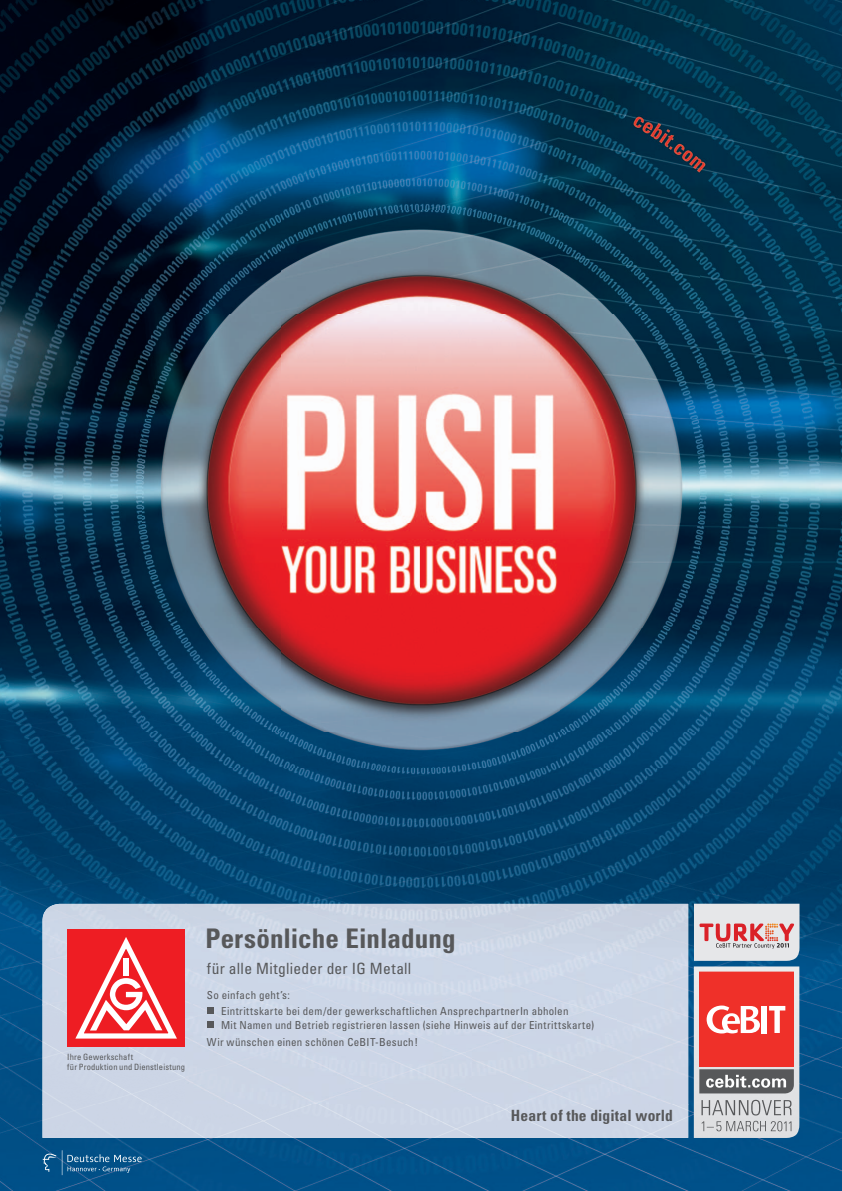
<style>
.page{position:relative;width:842px;height:1191px;background:#fff}
.page>*{position:absolute;margin:0;border:0;box-sizing:border-box;transform-origin:0 0}
.t1{font:700 condensed 27px "Univers LT Std";letter-spacing:.005em;color:#57585a}
.t2{font:condensed 15.5px "Univers LT Std";letter-spacing:.02em;color:#57585a}
.t3{font:700 condensed 15.5px "Univers LT Std";letter-spacing:.01em;color:#57585a}
.t4{font:condensed 11px/16px "Univers LT Std";letter-spacing:.02em;color:#57585a}
.t5{font:condensed 8.6px/10.8px "Univers LT Std";letter-spacing:.015em;color:#57585a}
</style>
<div class="page">
<img style="left:0;top:0;width:842px;height:1191px">
<img style="left:142px;top:210px;width:557px;height:557px">
<svg style="left:694px;top:903px;width:105px;height:57px;background:#ddc8ca"></svg>
<img style="left:694px;top:966px;width:105px;height:172px">
<svg style="left:701px;top:1099px;width:90px;height:32px;background:#c3c4c6"></svg>
<svg style="left:699px;top:1069px;width:95px;height:24px;background:#767779"></svg>
<div style="left:699px;top:972px;width:95px;height:94px;background:#ef3029"></div>
<div style="left:761px;top:1006px;width:6px;height:27px;background:#fff"></div>
<hr style="left:769px;top:1006px;width:16px;height:4px;background:#fff">
<svg style="left:707px;top:1005px;width:53px;height:28px"></svg>
<div style="left:774px;top:1009px;width:6px;height:24px;background:#fff"></div>
<div style="left:43px;top:904px;width:645px;height:233px;background:#ccd6e7"></div>
<svg style="left:207px;top:1007px;width:6px;height:6px"></svg>
<svg style="left:207px;top:1021px;width:6px;height:6px"></svg>
<svg style="left:43px;top:1153px;width:13px;height:18px"></svg>
<svg style="left:62px;top:1150px;width:80px;height:25px;background:#1f6495"></svg>
<div style="left:67px;top:928px;width:118px;height:118px;background:#ee1d23"></div>
<svg style="left:75px;top:937px;width:102px;height:102px"></svg>
<p class="t5" style="left:67px;top:1051px;width:119px">Ihre Gewerkschaft<br>für Produktion und Dienstleistung</p>
<h1 class="t1" style="left:206px;top:927px;width:251px">Persönliche Einladung</h1>
<h2 class="t2" style="left:207px;top:962px;width:206px">für alle Mitglieder der IG Metall</h2>
<p class="t4" style="left:221px;top:987px;width:349px;text-indent:-14px">So einfach geht’s:<br>Eintrittskarte bei dem/der gewerkschaftlichen AnsprechpartnerIn abholen</p>
<p class="t4" style="left:207px;top:1017px;width:389px;line-height:17px;text-indent:14px">Mit Namen und Betrieb registrieren lassen (siehe Hinweis auf der Eintrittskarte)<br>Wir wünschen einen schönen CeBIT-Besuch!</p>
<h2 class="t3" style="left:511px;top:1109px;width:164px">Heart of the digital world</h2>
</div>
